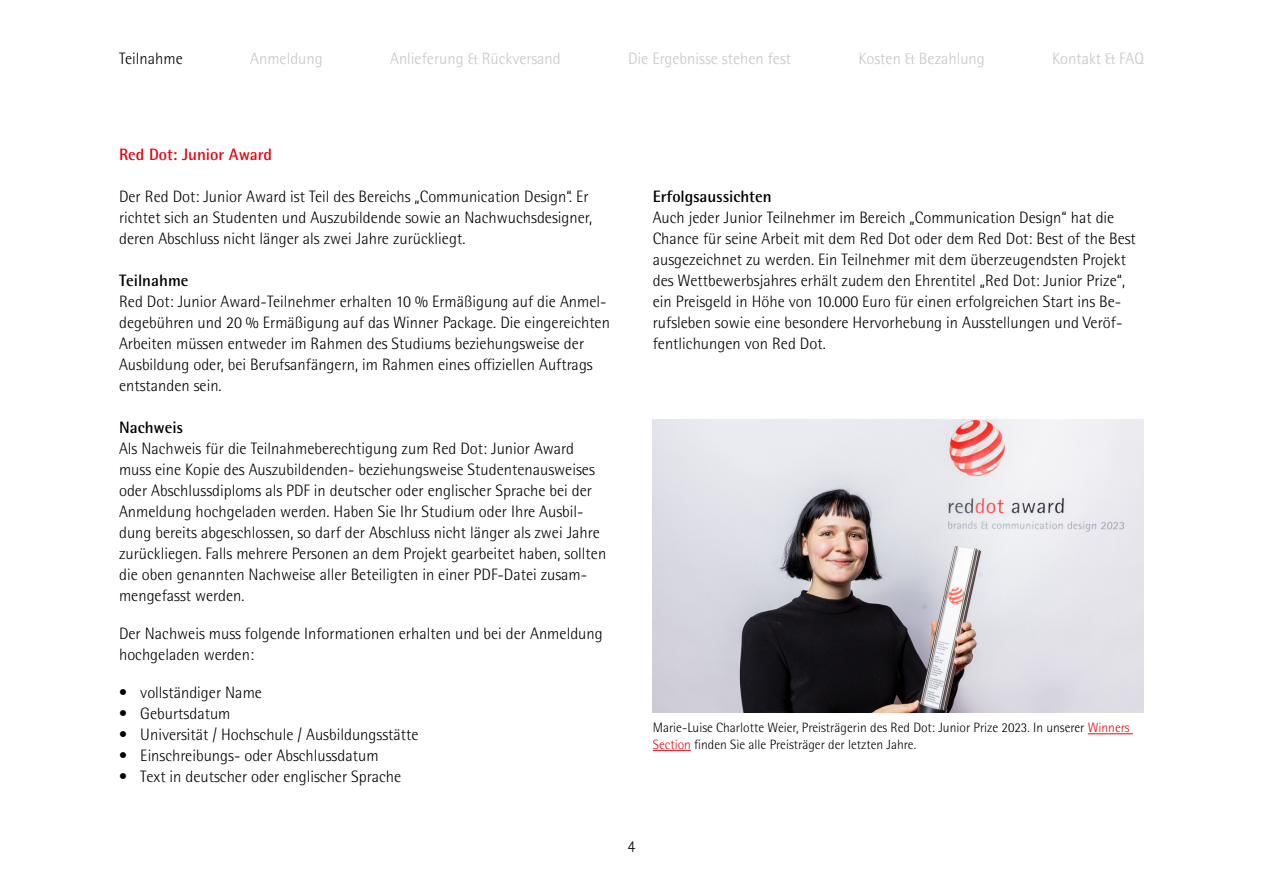
<style>
.page{position:relative;width:1263px;height:893px;background:#fff}
.page>*{position:absolute;margin:0;border:0;box-sizing:border-box;transform-origin:0 0}
.t1{font:300 16.5px/21px "Rotis Semi Sans Std";color:#000}
.t2{font:300 16.5px "Rotis Semi Sans Std";color:#c6c6c6}
.t3{font:700 16.5px "Rotis Semi Sans Std";color:#000}
.t4{font:700 16.5px "Rotis Semi Sans Std";color:#e30613}
.t5{font:300 13.5px/16.5px "Rotis Semi Sans Std";color:#000}
.s1{color:#e30613}
</style>
<div class="page">
<hr style="left:1088px;top:733px;width:45px;height:1px;background:#e30613">
<hr style="left:653px;top:750px;width:38px;height:1px;background:#e30613">
<img style="left:653px;top:419px;width:491px;height:293px">
<p class="t1" style="left:119px;top:48px;width:65px">Teilnahme</p>
<p class="t2" style="left:250px;top:49px;width:74px">Anmeldung</p>
<p class="t2" style="left:390px;top:49px;width:172px">Anlieferung &amp; Rückversand</p>
<p class="t2" style="left:628px;top:49px;width:165px">Die Ergebnisse stehen fest</p>
<p class="t2" style="left:858px;top:49px;width:128px">Kosten &amp; Bezahlung</p>
<p class="t2" style="left:1052px;top:49px;width:93px">Kontakt &amp; FAQ</p>
<p class="t4" style="left:119px;top:145px;width:154px">Red Dot: Junior Award</p>
<p class="t1" style="left:119px;top:186px;width:475px">Der Red Dot: Junior Award ist Teil des Bereichs „Communication Design“. Er richtet sich an Studenten und Auszubildende sowie an Nachwuchsdesigner, deren Abschluss nicht länger als zwei Jahre zurückliegt.</p>
<p class="t3" style="left:119px;top:271px;width:71px">Teilnahme</p>
<p class="t1" style="left:119px;top:291px;width:492px">Red Dot: Junior Award-Teilnehmer erhalten 10 % Ermäßigung auf die Anmel&shy;degebühren und 20 % Ermäßigung auf das Winner Package. Die eingereichten Arbeiten müssen entweder im Rahmen des Studiums beziehungsweise der Ausbildung oder, bei Berufsanfängern, im Rahmen eines offiziellen Auftrags entstanden sein.</p>
<p class="t3" style="left:119px;top:418px;width:66px">Nachweis</p>
<p class="t1" style="left:119px;top:439px;width:489px">Als Nachweis für die Teilnahmeberechtigung zum Red Dot: Junior Award muss eine Kopie des Auszubildenden- beziehungsweise Studentenausweises oder Abschlussdiploms als PDF in deutscher oder englischer Sprache bei der Anmeldung hochgeladen werden. Haben Sie Ihr Studium oder Ihre Ausbil&shy;dung bereits abgeschlossen, so darf der Abschluss nicht länger als zwei Jahre zurückliegen. Falls mehrere Personen an dem Projekt gearbeitet haben, sollten die oben genannten Nachweise aller Beteiligten in einer PDF-Datei zusam&shy;mengefasst werden.</p>
<p class="t1" style="left:119px;top:623px;width:485px">Der Nachweis muss folgende Informationen erhalten und bei der Anmeldung hochgeladen werden:</p>
<p class="t1" style="left:119px;top:682px;width:144px">• vollständiger Name</p>
<p class="t1" style="left:119px;top:703px;width:113px">• Geburtsdatum</p>
<p class="t1" style="left:119px;top:724px;width:301px">• Universität / Hochschule / Ausbildungsstätte</p>
<p class="t1" style="left:119px;top:745px;width:261px">• Einschreibungs- oder Abschlussdatum</p>
<p class="t1" style="left:119px;top:766px;width:284px">• Text in deutscher oder englischer Sprache</p>
<p class="t3" style="left:653px;top:186px;width:120px">Erfolgsaussichten</p>
<p class="t1" style="left:653px;top:207px;width:485px">Auch jeder Junior Teilnehmer im Bereich „Communication Design“ hat die Chance für seine Arbeit mit dem Red Dot oder dem Red Dot: Best of the Best ausgezeichnet zu werden. Ein Teilnehmer mit dem überzeugendsten Projekt des Wettbewerbsjahres erhält zudem den Ehrentitel „Red Dot: Junior Prize“, ein Preisgeld in Höhe von 10.000 Euro für einen erfolgreichen Start ins Be&shy;rufsleben sowie eine besondere Hervorhebung in Ausstellungen und Veröf&shy;fentlichungen von Red Dot.</p>
<p class="t5" style="left:653px;top:720px;width:478px">Marie-Luise Charlotte Weier, Preisträgerin des Red Dot: Junior Prize 2023. In unserer <span class="s1">Winners<br>Section</span> finden Sie alle Preisträger der letzten Jahre.</p>
<p class="t1" style="left:627px;top:836px;width:9px">4</p>
</div>
